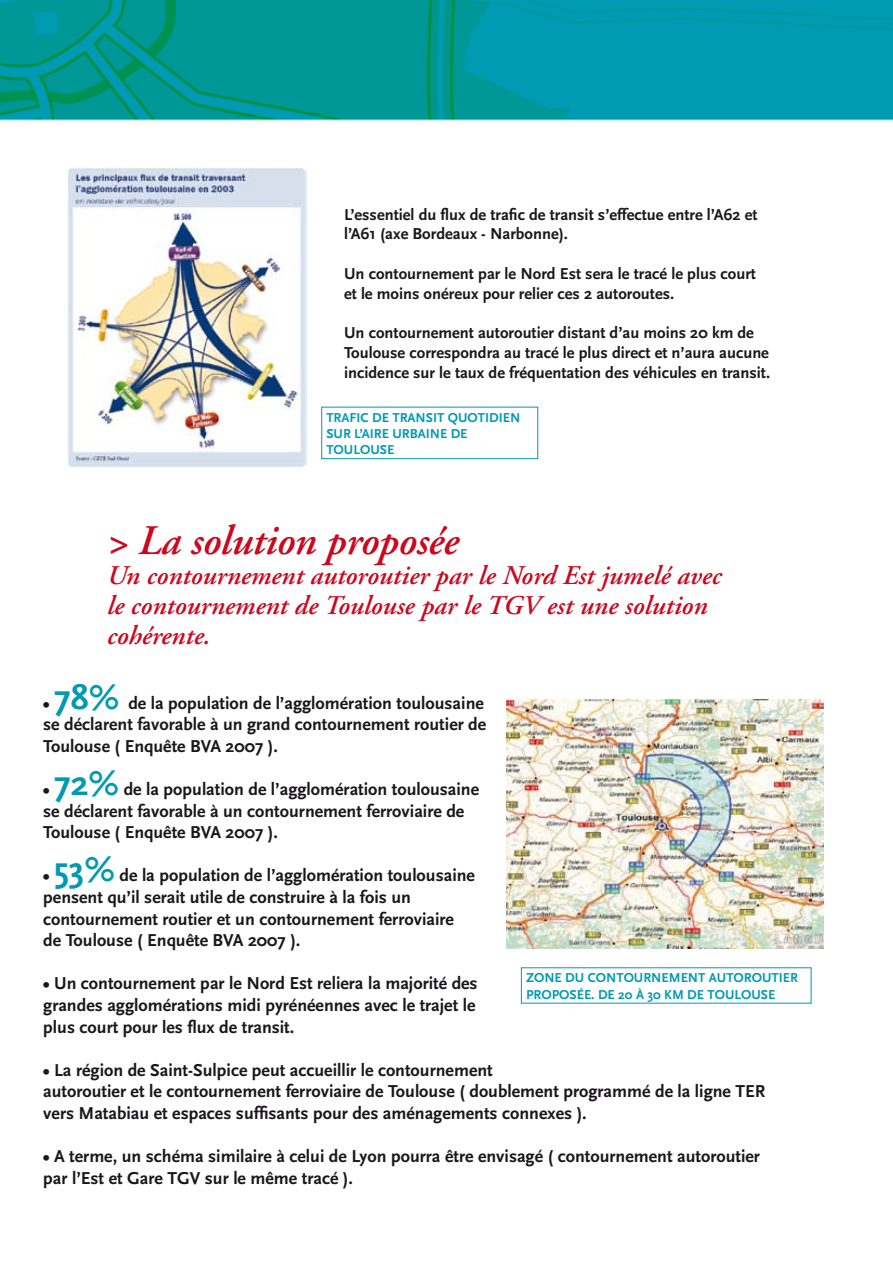
<style>
.page{position:relative;width:893px;height:1263px;background:#fff}
.page>*{position:absolute;margin:0;border:0;box-sizing:border-box;transform-origin:0 0}
.t1{font:42px "Adobe Garamond Semibold Italic Os F";letter-spacing:-.01em;color:#cc071e}
.t2{font:27px/30px "Adobe Garamond Semibold Italic Os F";color:#cc071e}
.t3{font:700 18px/21.6px "Scala Sans";color:#1a171b}
.t4{font:700 16.5px/19.8px "Scala Sans";color:#1a171b}
.t5{font:700 13.5px/16.2px "Scala Sans";color:#009ab1}
.s1{font-size:36px;color:#009ab1}
</style>
<div class="page">
<img style="left:0;top:0;width:893px;height:1004px">
<img style="left:68px;top:168px;width:238px;height:299px">
<div style="left:322px;top:407px;width:216px;height:52px;background:#fff"></div>
<div style="left:321px;top:407px;width:217px;height:52px;border:1px solid #009ab1"></div>
<img style="left:506px;top:698px;width:317px;height:250px">
<div style="left:521px;top:968px;width:290px;height:35px;background:#fff"></div>
<p class="t4" style="left:344px;top:205px;width:415px">L’essentiel du flux de trafic de transit s’effectue entre l’A62 et l’A61 (axe Bordeaux - Narbonne).</p>
<p class="t4" style="left:344px;top:264px;width:413px">Un contournement par le Nord Est sera le tracé le plus court et le moins onéreux pour relier ces 2 autoroutes.</p>
<p class="t4" style="left:344px;top:324px;width:428px">Un contournement autoroutier distant d’au moins 20 km de<br>Toulouse correspondra au tracé le plus direct et n’aura aucune incidence sur le taux de fréquentation des véhicules en transit.</p>
<p class="t5" style="left:326px;top:409px;width:195px">TRAFIC DE TRANSIT QUOTIDIEN<br>SUR L’AIRE URBAINE DE<br>TOULOUSE</p>
<h1 class="t1" style="left:107px;top:517px;width:353px">&gt; La solution proposée</h1>
<h2 class="t2" style="left:107px;top:561px;width:616px">Un contournement autoroutier par le Nord Est jumelé avec le contournement de Toulouse par le TGV est une solution cohérente.</h2>
<p class="t3" style="left:43px;top:692px;width:445px">• <span class="s1">78%</span> de la population de l’agglomération toulousaine se déclarent favorable à un grand contournement routier de<br>Toulouse ( Enquête BVA 2007 ).</p>
<p class="t3" style="left:43px;top:779px;width:437px">• <span class="s1">72%</span> de la population de l’agglomération toulousaine se déclarent favorable à un contournement ferroviaire de<br>Toulouse ( Enquête BVA 2007 ).</p>
<p class="t3" style="left:43px;top:865px;width:433px">• <span class="s1">53%</span> de la population de l’agglomération toulousaine pensent qu’il serait utile de construire à la fois un contournement routier et un contournement ferroviaire de Toulouse ( Enquête BVA 2007 ).</p>
<p class="t3" style="left:43px;top:973px;width:436px">• Un contournement par le Nord Est reliera la majorité des grandes agglomérations midi pyrénéennes avec le trajet le plus court pour les flux de transit.</p>
<p class="t3" style="left:43px;top:1060px;width:724px">• La région de Saint-Sulpice peut accueillir le contournement<br>autoroutier et le contournement ferroviaire de Toulouse ( doublement programmé de la ligne TER vers Matabiau et espaces suffisants pour des aménagements connexes ).</p>
<p class="t3" style="left:43px;top:1146px;width:718px">• A terme, un schéma similaire à celui de Lyon pourra être envisagé ( contournement autoroutier par l’Est et Gare TGV sur le même tracé ).</p>
<p class="t5" style="left:526px;top:970px;width:19px">Zone</p>
<p class="t5" style="left:565px;top:970px;width:33px">du contournement</p>
<p class="t5" style="left:709px;top:970px;width:10px">autoroutier</p>
<p class="t5" style="left:526px;top:986px;width:10px">propos</p>
<p class="t5" style="left:577px;top:986px;width:148px">ée. De 20 à 30 km de Toulouse</p>
</div>
